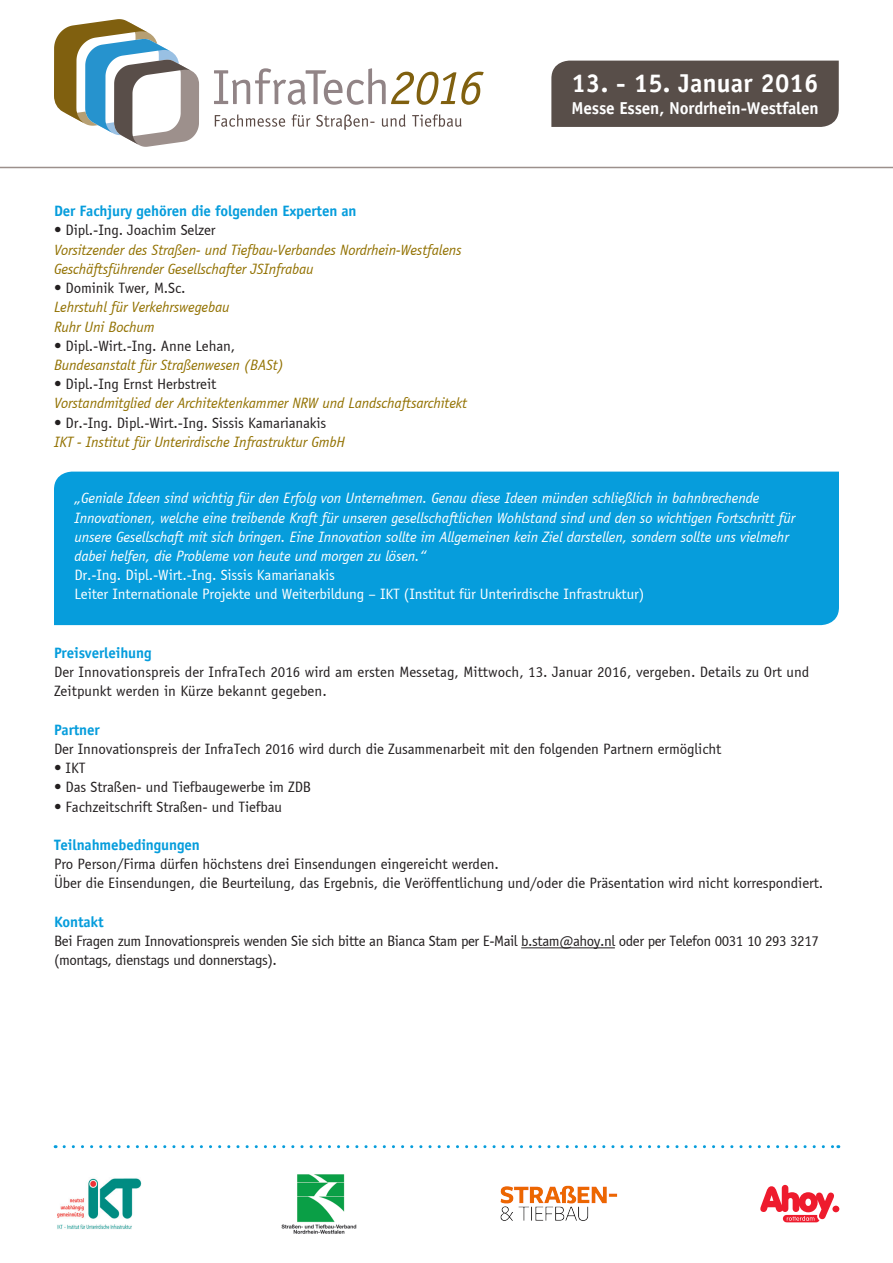
<style>
.page{position:relative;width:893px;height:1263px;background:#fff}
.page>*{position:absolute;margin:0;border:0;box-sizing:border-box;transform-origin:0 0}
.t1{font:700 25.8px "Officina Sans";letter-spacing:.005em;color:#fff}
.t2{font:700 17.25px "Officina Sans";letter-spacing:-.01em;color:#fff}
.t3{font:15px/19.2px "Officina Sans";letter-spacing:-.01em;color:#231f20}
.t4{font:italic 15px/19.2px "Officina Sans";letter-spacing:-.01em;color:#fff}
.t5{font:italic 15px "Officina Sans";letter-spacing:-.01em;color:#927100}
.t6{font:15px/19.2px "Officina Sans";letter-spacing:-.03em;color:#231f20}
.t7{font:15px "Officina Sans";letter-spacing:-.01em;color:#fff}
.t8{font:700 15px "Officina Sans";letter-spacing:-.01em;color:#069ddc}
</style>
<div class="page">
<div style="left:54px;top:472px;width:785px;height:153px;background:#069ddc"></div>
<svg style="left:54px;top:19px;width:145px;height:128px"></svg>
<svg style="left:214px;top:68px;width:270px;height:37px"></svg>
<svg style="left:215px;top:114px;width:70px;height:13px"></svg>
<svg style="left:292px;top:114px;width:18px;height:13px"></svg>
<svg style="left:316px;top:114px;width:58px;height:16px"></svg>
<svg style="left:382px;top:114px;width:23px;height:13px"></svg>
<svg style="left:412px;top:114px;width:50px;height:13px"></svg>
<hr style="left:0;top:167px;width:893px;height:1px;background:#9c908c">
<div style="left:551px;top:61px;width:288px;height:66px;background:#584e49"></div>
<hr style="left:521px;top:947px;width:94px;height:1px;background:#231f20">
<svg style="left:64px;top:1145px;width:775px;height:3px"></svg>
<img style="left:57px;top:1178px;width:85px;height:51px">
<img style="left:500px;top:1185px;width:118px;height:36px">
<img style="left:281px;top:1174px;width:76px;height:60px">
<svg style="left:760px;top:1185px;width:74px;height:37px"></svg>
<div style="left:832px;top:1205px;width:7px;height:7px;background:#ee1b2d;border-radius:50%"></div>
<p class="t8" style="left:54px;top:202px;width:304px">Der Fachjury gehören die folgenden Experten an</p>
<p class="t3" style="left:54px;top:221px;width:163px">• Dipl.-Ing. Joachim Selzer</p>
<p class="t5" style="left:54px;top:241px;width:409px">Vorsitzender des Straßen- und Tiefbau-Verbandes Nordrhein-Westfalens</p>
<p class="t5" style="left:54px;top:260px;width:261px">Geschäftsführender Gesellschafter JSInfrabau</p>
<p class="t3" style="left:54px;top:278px;width:133px">• Dominik Twer, M.Sc.</p>
<p class="t5" style="left:54px;top:298px;width:177px">Lehrstuhl für Verkehrswegebau</p>
<p class="t5" style="left:54px;top:318px;width:102px">Ruhr Uni Bochum</p>
<p class="t3" style="left:54px;top:336px;width:183px">• Dipl.-Wirt.-Ing. Anne Lehan,</p>
<p class="t5" style="left:54px;top:356px;width:232px">Bundesanstalt für Straßenwesen (BASt)</p>
<p class="t3" style="left:54px;top:374px;width:164px">• Dipl.-Ing Ernst Herbstreit</p>
<p class="t5" style="left:54px;top:394px;width:415px">Vorstandmitglied der Architektenkammer NRW und Landschaftsarchitekt</p>
<p class="t3" style="left:54px;top:413px;width:274px">• Dr.-Ing. Dipl.-Wirt.-Ing. Sissis Kamarianakis</p>
<p class="t5" style="left:54px;top:433px;width:293px">IKT - Institut für Unterirdische Infrastruktur GmbH</p>
<p class="t1" style="left:572px;top:67px;width:248px">13. - 15. Januar 2016</p>
<p class="t2" style="left:572px;top:97px;width:249px">Messe Essen, Nordrhein-Westfalen</p>
<p class="t4" style="left:74px;top:489px;width:722px">„Geniale Ideen sind wichtig für den Erfolg von Unternehmen. Genau diese Ideen münden schließlich in bahnbrechende Innovationen, welche eine treibende Kraft für unseren gesellschaftlichen Wohlstand sind und den so wichtigen Fortschritt für unsere Gesellschaft mit sich bringen. Eine Innovation sollte im Allgemeinen kein Ziel darstellen, sondern sollte uns vielmehr dabei helfen, die Probleme von heute und morgen zu lösen.“</p>
<p class="t7" style="left:74px;top:566px;width:262px">Dr.-Ing. Dipl.-Wirt.-Ing. Sissis Kamarianakis</p>
<p class="t7" style="left:74px;top:586px;width:571px">Leiter Internationale Projekte und Weiterbildung – IKT (Institut für Unterirdische Infrastruktur)</p>
<p class="t8" style="left:54px;top:643px;width:99px">Preisverleihung</p>
<p class="t3" style="left:54px;top:662px;width:757px">Der Innovationspreis der InfraTech 2016 wird am ersten Messetag, Mittwoch, 13. Januar 2016, vergeben. Details zu Ort und<br>Zeitpunkt werden in Kürze bekannt gegeben.</p>
<p class="t8" style="left:54px;top:720px;width:47px">Partner</p>
<p class="t3" style="left:54px;top:739px;width:669px">Der Innovationspreis der InfraTech 2016 wird durch die Zusammenarbeit mit den folgenden Partnern ermöglicht</p>
<p class="t3" style="left:54px;top:758px;width:33px">• IKT</p>
<p class="t3" style="left:54px;top:778px;width:259px">• Das Straßen- und Tiefbaugewerbe im ZDB</p>
<p class="t3" style="left:54px;top:797px;width:230px">• Fachzeitschrift Straßen- und Tiefbau</p>
<p class="t8" style="left:54px;top:835px;width:147px">Teilnahmebedingungen</p>
<p class="t3" style="left:54px;top:854px;width:446px">Pro Person/Firma dürfen höchstens drei Einsendungen eingereicht werden.</p>
<p class="t3" style="left:54px;top:874px;width:771px">Über die Einsendungen, die Beurteilung, das Ergebnis, die Veröffentlichung und/oder die Präsentation wird nicht korrespondiert.</p>
<p class="t8" style="left:54px;top:912px;width:51px">Kontakt</p>
<p class="t6" style="left:54px;top:931px;width:766px">Bei Fragen zum Innovationspreis wenden Sie sich bitte an Bianca Stam per E-Mail b.stam@ahoy.nl oder per Telefon 0031 10 293 3217 (montags, dienstags und donnerstags).</p>
</div>
